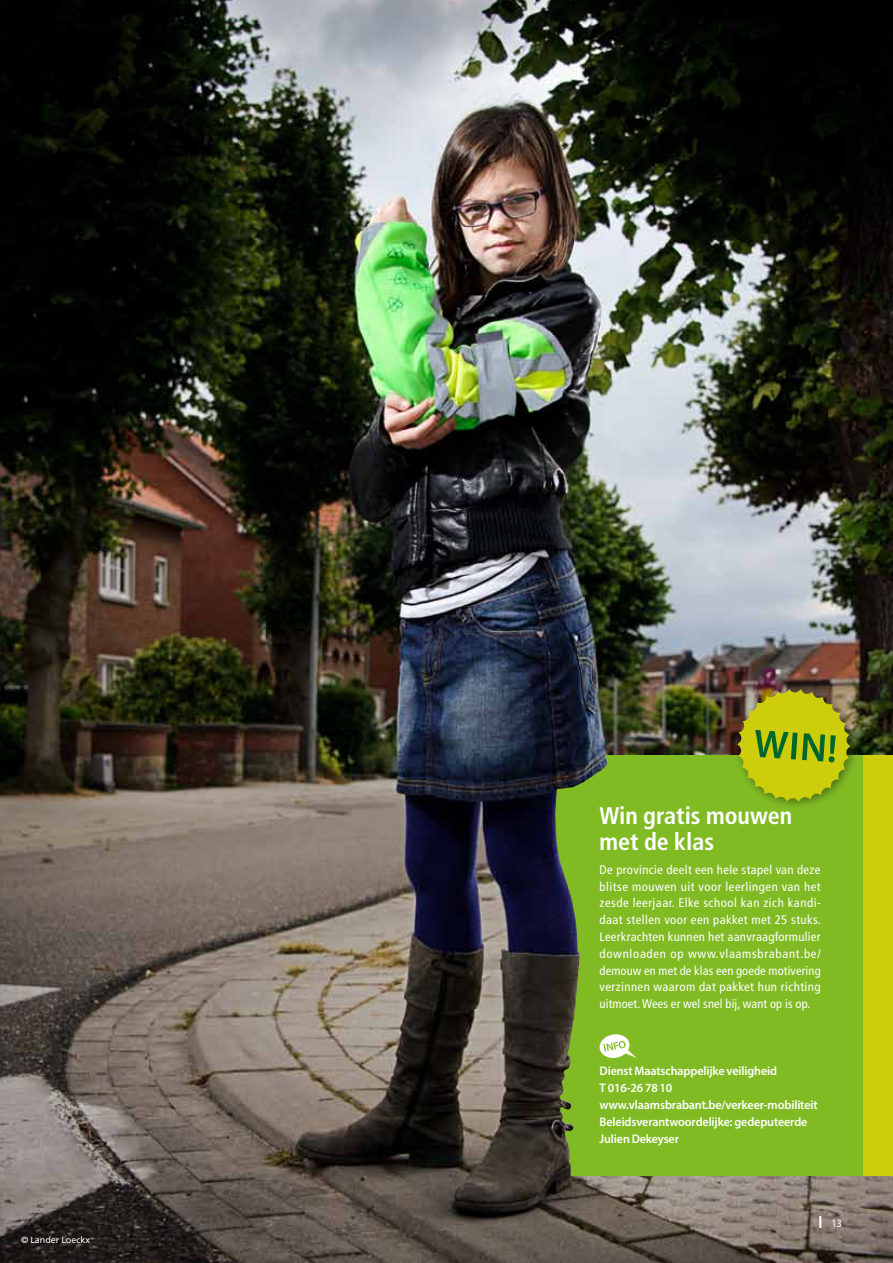
<style>
.page{position:relative;width:893px;height:1263px;background:#fff}
.page>*{position:absolute;margin:0;border:0;box-sizing:border-box;transform-origin:0 0}
.t1{font:700 condensed 24px/25.5px "Frutiger LT";color:#fff}
.t2{font:condensed 12.45px/16.8px "Frutiger LT";letter-spacing:.01em;color:#fff;text-align:justify}
.t3{font:600 12.45px/16.8px "Myriad Pro";letter-spacing:-.01em;color:#fff}
.t4{font:condensed 10.5px "Frutiger LT";color:#fff}
.t5{font:9px "Frutiger LT";color:#fff}
.s1{font-weight:900;font-stretch:normal;font-size:12px}
</style>
<div class="page">
<img style="left:608px;top:0;width:285px;height:1263px">
<div style="left:546px;top:756px;width:347px;height:420px;background:#81bb24"></div>
<div style="left:863px;top:756px;width:30px;height:420px;background:#cecd0c"></div>
<svg style="left:608px;top:1034px;width:28px;height:24px"></svg>
<img style="left:0;top:0;width:608px;height:1263px">
<div style="left:732px;top:684px;width:128px;height:127px;background:#000;opacity:.4"></div>
<svg style="left:737px;top:689px;width:113px;height:113px;background:#a4b01a"></svg>
<p class="t5" style="left:21px;top:1235px;width:70px">© Lander Loeckx</p>
<h1 class="t1" style="left:600px;top:803px;width:194px">Win gratis mouwen met de klas</h1>
<p class="t2" style="left:600px;top:861px;width:223px">De provincie deelt een hele stapel van deze blitse mouwen uit voor leerlingen van het zesde leerjaar. Elke school kan zich kandi&shy;daat stellen voor een pakket met 25 stuks.<br>Leerkrachten kunnen het aanvraagformulier downloaden op www.vlaamsbrabant.be/ demouw en met de klas een goede motivering verzinnen waarom dat pakket hun richting uitmoet. Wees er wel snel bij, want op is op.</p>
<p class="t3" style="left:600px;top:1062px;width:220px">Dienst Maatschappelijke veiligheid<br>T 016-26 78 10 www.vlaamsbrabant.be/verkeer-mobiliteit<br>Beleidsverantwoordelijke: gedeputeerde<br>Julien Dekeyser</p>
<p class="t4" style="left:819px;top:1217px;width:24px"><span class="s1">|</span> 13</p>
</div>
